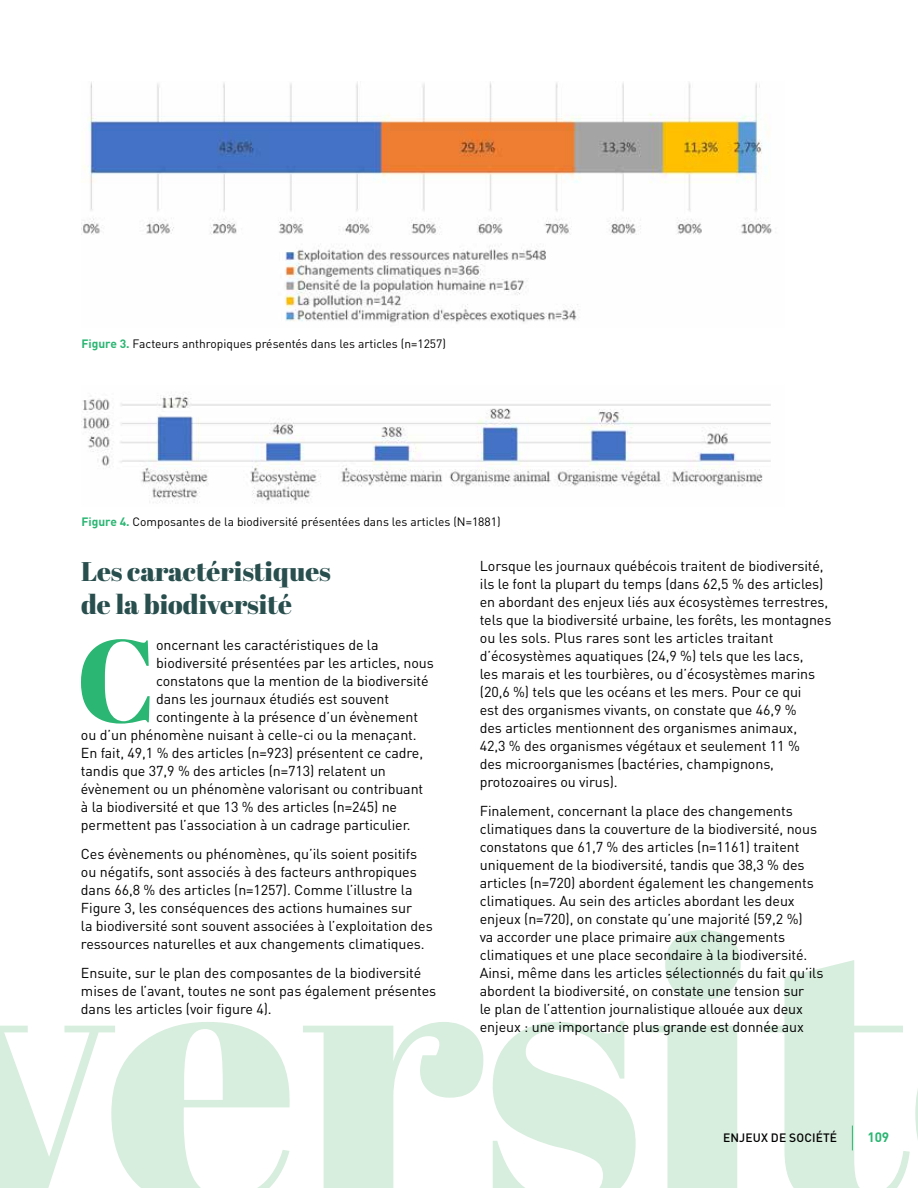
<style>
.page{position:relative;width:918px;height:1188px;background:#fff}
.page>*{position:absolute;margin:0;border:0;box-sizing:border-box;transform-origin:0 0}
.t1{font:117.15px "Abril Fatface";color:#2bb673}
.t2{font:27px/33px "Abril Fatface";color:#284e4d}
.t3{font:14.25px/18px "DIN Pro";letter-spacing:-.005em;color:#000}
.t4{font:700 13.5px "DIN Pro";color:#2bb673}
.t5{font:12px "DIN Pro";color:#000}
.t6{font:500 12px "DIN Pro";letter-spacing:.015em;color:#000}
.s1{font-weight:700;color:#2bb673}
</style>
<div class="page">
<svg style="left:0;top:930px;width:918px;height:258px"></svg>
<img style="left:81px;top:81px;width:691px;height:242px">
<img style="left:81px;top:394px;width:690px;height:110px">
<svg style="left:852px;top:1126px;width:1px;height:24px"></svg>
<p class="t5" style="left:81px;top:336px;width:366px"><span class="s1">Figure 3.</span> Facteurs anthropiques présentés dans les articles (n=1257)</p>
<p class="t5" style="left:81px;top:513px;width:421px"><span class="s1">Figure 4.</span> Composantes de la biodiversité présentées dans les articles (N=1881)</p>
<h2 class="t2" style="left:81px;top:554px;width:251px">Les caractéristiques de la biodiversité</h2>
<h1 class="t1" style="left:76px;top:598px;width:82px">C</h1>
<p class="t3" style="left:156px;top:636px;width:224px">oncernant les caractéristiques de la</p>
<p class="t3" style="left:156px;top:654px;width:279px">biodiversité présentées par les articles, nous</p>
<p class="t3" style="left:156px;top:672px;width:274px">constatons que la mention de la biodiversité</p>
<p class="t3" style="left:156px;top:690px;width:235px">dans les journaux étudiés est souvent</p>
<p class="t3" style="left:156px;top:708px;width:264px">contingente à la présence d’un évènement</p>
<p class="t3" style="left:81px;top:726px;width:337px">ou d’un phénomène nuisant à celle-ci ou la menaçant.</p>
<p class="t3" style="left:81px;top:744px;width:344px">En fait, 49,1 % des articles (n=923) présentent ce cadre,</p>
<p class="t3" style="left:81px;top:762px;width:307px">tandis que 37,9 % des articles (n=713) relatent un</p>
<p class="t3" style="left:81px;top:780px;width:344px">évènement ou un phénomène valorisant ou contribuant</p>
<p class="t3" style="left:81px;top:798px;width:318px">à la biodiversité et que 13 % des articles (n=245) ne</p>
<p class="t3" style="left:81px;top:816px;width:331px">permettent pas l’association à un cadrage particulier.</p>
<p class="t3" style="left:81px;top:844px;width:353px">Ces évènements ou phénomènes, qu’ils soient positifs ou négatifs, sont associés à des facteurs anthropiques dans 66,8 % des articles (n=1257). Comme l’illustre la Figure 3, les conséquences des actions humaines sur<br>la biodiversité sont souvent associées à l’exploitation des ressources naturelles et aux changements climatiques.</p>
<p class="t3" style="left:81px;top:963px;width:357px">Ensuite, sur le plan des composantes de la biodiversité mises de l’avant, toutes ne sont pas également présentes dans les articles (voir figure 4).</p>
<p class="t3" style="left:480px;top:556px;width:353px">Lorsque les journaux québécois traitent de biodiversité, ils le font la plupart du temps (dans 62,5 % des articles) en abordant des enjeux liés aux écosystèmes terrestres, tels que la biodiversité urbaine, les forêts, les montagnes ou les sols. Plus rares sont les articles traitant d’écosystèmes aquatiques (24,9 %) tels que les lacs,<br>les marais et les tourbières, ou d’écosystèmes marins (20,6 %) tels que les océans et les mers. Pour ce qui<br>est des organismes vivants, on constate que 46,9 %<br>des articles mentionnent des organismes animaux,<br>42,3 % des organismes végétaux et seulement 11 %<br>des microorganismes (bactéries, champignons, protozoaires ou virus).</p>
<p class="t3" style="left:480px;top:801px;width:345px">Finalement, concernant la place des changements climatiques dans la couverture de la biodiversité, nous constatons que 61,7 % des articles (n=1161) traitent uniquement de la biodiversité, tandis que 38,3 % des articles (n=720) abordent également les changements climatiques. Au sein des articles abordant les deux enjeux (n=720), on constate qu’une majorité (59,2 %)<br>va accorder une place primaire aux changements climatiques et une place secondaire à la biodiversité.<br>Ainsi, même dans les articles sélectionnés du fait qu’ils abordent la biodiversité, on constate une tension sur<br>le plan de l’attention journalistique allouée aux deux enjeux : une importance plus grande est donnée aux</p>
<p class="t6" style="left:723px;top:1128px;width:116px">ENJEUX DE SOCIÉTÉ</p>
<p class="t4" style="left:867px;top:1126px;width:23px">109</p>
</div>
